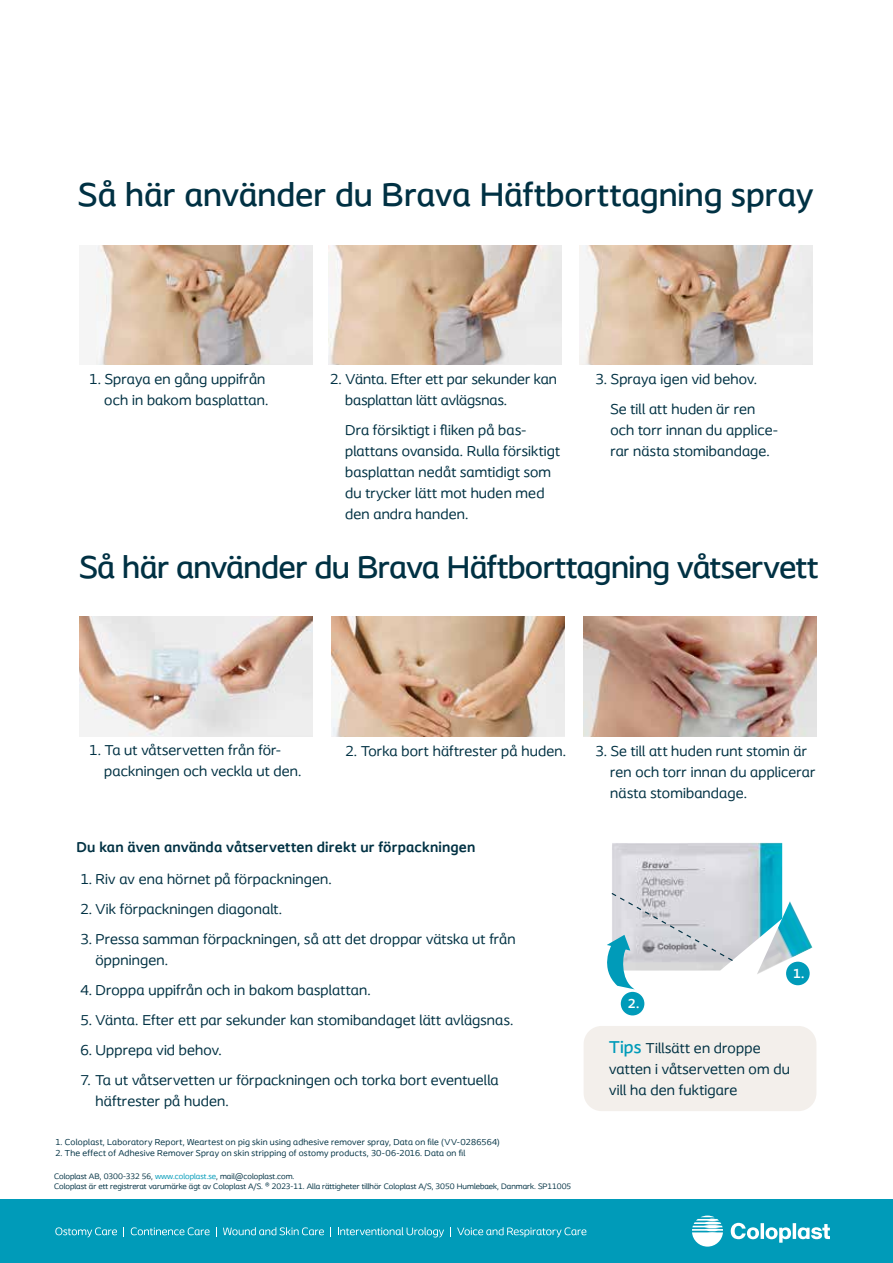
<style>
.page{position:relative;width:893px;height:1263px;background:#fff}
.page>*{position:absolute;margin:0;border:0;box-sizing:border-box;transform-origin:0 0}
.t1{font:500 34.5px "Coloplast";color:#003143}
.t2{font:500 33px "Coloplast";letter-spacing:-.02em;color:#003143}
.t3{font:15px/21px "Coloplast";letter-spacing:.01em;color:#003143}
.t4{font:700 15px "Coloplast";letter-spacing:.01em;color:#003143}
.t5{font:700 13.5px "Coloplast";color:#fff}
.t6{font:9px "Coloplast";letter-spacing:.025em;color:#003143}
.t7{font:8.25px/10.2px "Coloplast";color:#003143}
.s1{color:#009bb9}
.s2{font-weight:500;font-size:18px;color:#009bb9}
</style>
<div class="page">
<div style="left:786px;top:962px;width:24px;height:23px;background:#009bb9;border-radius:50%"></div>
<div style="left:621px;top:992px;width:23px;height:23px;background:#009bb9;border-radius:50%"></div>
<div style="left:0;top:1199px;width:893px;height:64px;background:#009bb9"></div>
<svg style="left:692px;top:1215px;width:31px;height:31px"></svg>
<svg style="left:731px;top:1223px;width:99px;height:20px"></svg>
<svg style="left:55px;top:1227px;width:62px;height:10px"></svg>
<svg style="left:131px;top:1227px;width:79px;height:8px"></svg>
<svg style="left:223px;top:1227px;width:101px;height:8px"></svg>
<svg style="left:338px;top:1227px;width:106px;height:10px"></svg>
<svg style="left:457px;top:1227px;width:129px;height:10px"></svg>
<img style="left:95px;top:245px;width:217px;height:119px">
<img style="left:329px;top:245px;width:232px;height:119px">
<img style="left:579px;top:245px;width:233px;height:119px">
<img style="left:79px;top:617px;width:233px;height:119px">
<img style="left:332px;top:617px;width:232px;height:119px">
<img style="left:584px;top:617px;width:232px;height:119px">
<div style="left:584px;top:1026px;width:232px;height:85px;background:#f3efeb;border-radius:18px"></div>
<img style="left:612px;top:843px;width:170px;height:116px">
<img style="left:757px;top:901px;width:55px;height:73px">
<svg style="left:607px;top:892px;width:127px;height:97px"></svg>
<h1 class="t1" style="left:78px;top:174px;width:737px">Så här använder du Brava Häftborttagning spray</h1>
<p class="t3" style="left:89px;top:368px;width:181px;text-align:right">1. Spraya en gång uppifrån och in bakom basplattan.</p>
<p class="t3" style="left:345px;top:368px;width:213px;text-indent:-15px">2. Vänta. Efter ett par sekunder kan basplattan lätt avlägsnas.</p>
<p class="t3" style="left:345px;top:419px;width:217px">Dra försiktigt i fliken på bas&shy;plattans ovansida. Rulla försiktigt basplattan nedåt samtidigt som du trycker lätt mot huden med den andra handen.</p>
<p class="t3" style="left:595px;top:364px;width:163px;line-height:30px;text-align:right">3. Spraya igen vid behov.<br>Se till att huden är ren</p>
<p class="t3" style="left:610px;top:419px;width:169px">och torr innan du applice&shy;rar nästa stomibandage.</p>
<h2 class="t2" style="left:79px;top:547px;width:741px">Så här använder du Brava Häftborttagning våtservett</h2>
<p class="t3" style="left:104px;top:740px;width:199px;text-indent:-15px">1. Ta ut våtservetten från för&shy;packningen och veckla ut den.</p>
<p class="t3" style="left:345px;top:740px;width:222px">2. Torka bort häftrester på huden.</p>
<p class="t3" style="left:610px;top:740px;width:207px;text-indent:-15px">3. Se till att huden runt stomin är ren och torr innan du applicerar nästa stomibandage.</p>
<p class="t4" style="left:77px;top:837px;width:400px">Du kan även använda våtservetten direkt ur förpackningen</p>
<p class="t3" style="left:80px;top:868px;width:253px">1. Riv av ena hörnet på förpackningen.</p>
<p class="t3" style="left:80px;top:898px;width:203px">2. Vik förpackningen diagonalt.</p>
<p class="t3" style="left:95px;top:928px;width:422px;text-indent:-15px">3. Pressa samman förpackningen, så att det droppar vätska ut från öppningen.</p>
<p class="t3" style="left:80px;top:979px;width:292px">4. Droppa uppifrån och in bakom basplattan.</p>
<p class="t3" style="left:80px;top:1009px;width:434px">5. Vänta. Efter ett par sekunder kan stomibandaget lätt avlägsnas.</p>
<p class="t3" style="left:80px;top:1039px;width:143px">6. Upprepa vid behov.</p>
<p class="t3" style="left:95px;top:1069px;width:405px;text-indent:-15px">7. Ta ut våtservetten ur förpackningen och torka bort eventuella häftrester på huden.</p>
<p class="t6" style="left:55px;top:1136px;width:446px">1. Coloplast, Laboratory Report, Weartest on pig skin using adhesive remover spray, Data on file (VV-0286564)</p>
<p class="t6" style="left:55px;top:1147px;width:411px">2. The effect of Adhesive Remover Spray on skin stripping of ostomy products, 30-06-2016. Data on fil</p>
<p class="t7" style="left:54px;top:1171px;width:519px">Coloplast AB, 0300-332 56, <span class="s1">www.coloplast.se</span>, mail@coloplast.com.<br>Coloplast är ett registrerat varumärke ägt av Coloplast A/S. ® 2023-11. Alla rättigheter tillhör Coloplast A/S, 3050 Humlebaek, Danmark. SP11005</p>
<p class="t5" style="left:628px;top:995px;width:13px">2.</p>
<p class="t5" style="left:793px;top:965px;width:13px">1.</p>
<p class="t3" style="left:609px;top:1037px;width:182px"><span class="s2">Tips</span> Tillsätt en droppe vatten i våtservetten om du vill ha den fuktigare</p>
</div>
